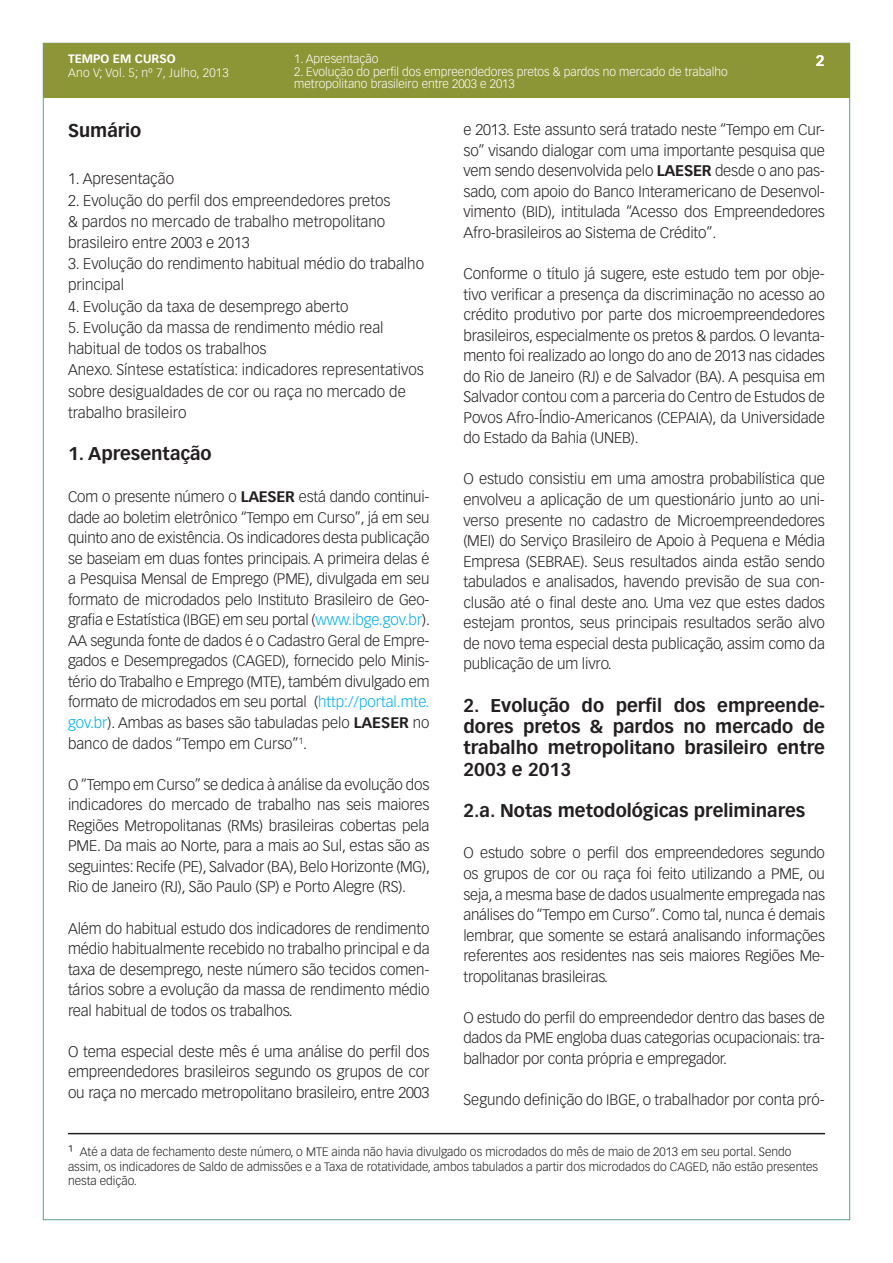
<style>
.page{position:relative;width:893px;height:1263px;background:#fff}
.page>*{position:absolute;margin:0;border:0;box-sizing:border-box;transform-origin:0 0}
.t1{font:700 18.15px/21.1px "Vectora LT Std";color:#231f20;text-align:justify}
.t2{font:300 15.15px/20.5px "Vectora LT Std";color:#231f20;text-align:justify}
.t3{font:300 15px/20.5px "Vectora LT Std";letter-spacing:-.015em;color:#231f20;text-align:justify}
.t4{font:700 15px "Vectora LT Std";color:#fff}
.t5{font:300 12px/14.4px "Vectora LT Std";color:#231f20}
.t6{font:300 12px/12.8px "Vectora LT Std";color:#fff}
.t7{font:300 12px "Vectora LT Std";letter-spacing:.025em;color:#fff}
.t8{font:700 12px "Vectora LT Std";color:#fff}
.s1{font-weight:700}
.s2{color:#00aeef}
.s3{font-size:15px}
</style>
<div class="page">
<div style="left:43px;top:43px;width:806px;height:55px;background:#8d9637"></div>
<hr style="left:68px;top:1133px;width:757px;height:1px;background:#231f20">
<p class="t8" style="left:68px;top:51px;width:109px">tempo em curso</p>
<p class="t7" style="left:68px;top:66px;width:162px">Ano V; Vol. 5; nº 7, Julho, 2013</p>
<p class="t6" style="left:294px;top:52px;width:86px">1. Apresentação</p>
<p class="t6" style="left:294px;top:65px;width:435px">2. Evolução do perfil dos empreendedores pretos &amp; pardos no mercado de trabalho metropolitano brasileiro entre 2003 e 2013</p>
<p class="t4" style="left:816px;top:51px;width:10px">2</p>
<p class="t1" style="left:68px;top:120px;width:75px">Sumário</p>
<p class="t2" style="left:68px;top:169px;width:108px">1. Apresentação</p>
<p class="t2" style="left:68px;top:190px;width:324px;line-height:21.1px;text-align:left">2. Evolução do perfil dos empreendedores pretos &amp; pardos no mercado de trabalho metropolitano brasileiro entre 2003 e 2013</p>
<p class="t2" style="left:68px;top:254px;width:358px;line-height:21.1px">3. Evolução do rendimento habitual médio do trabalho principal</p>
<p class="t2" style="left:68px;top:296px;width:282px">4. Evolução da taxa de desemprego aberto</p>
<p class="t2" style="left:68px;top:317px;width:357px;line-height:21.1px;text-align:left">5. Evolução da massa de rendimento médio real habitual de todos os trabalhos<br>Anexo. Síntese estatística: indicadores representativos sobre desigualdades de cor ou raça no mercado de trabalho brasileiro</p>
<p class="t1" style="left:68px;top:443px;width:145px">1. Apresentação</p>
<p class="t3" style="left:68px;top:487px;width:363px">Com o presente número o <span class="s1">LAESER</span> está dando continui&shy;dade ao boletim eletrônico “Tempo em Curso”, já em seu quinto ano de existência. Os indicadores desta publicação se baseiam em duas fontes principais. A primeira delas é a Pesquisa Mensal de Emprego (PME), divulgada em seu formato de microdados pelo Instituto Brasileiro de Geo&shy;grafia e Estatística (IBGE) em seu portal (<span class="s2">www.ibge.gov.br</span>).<br>AA segunda fonte de dados é o Cadastro Geral de Empre&shy;gados e Desempregados (CAGED), fornecido pelo Minis&shy;tério do Trabalho e Emprego (MTE), também divulgado em formato de microdados em seu portal (<span class="s2">http://portal.mte. gov.br</span>). Ambas as bases são tabuladas pelo <span class="s1">LAESER</span> no banco de dados “Tempo em Curso”<sup>1</sup>.</p>
<p class="t2" style="left:68px;top:774px;width:363px">O “Tempo em Curso” se dedica à análise da evolução dos indicadores do mercado de trabalho nas seis maiores Regiões Metropolitanas (RMs) brasileiras cobertas pela PME. Da mais ao Norte, para a mais ao Sul, estas são as seguintes: Recife (PE), Salvador (BA), Belo Horizonte (MG), Rio de Janeiro (RJ), São Paulo (SP) e Porto Alegre (RS).</p>
<p class="t2" style="left:68px;top:918px;width:363px">Além do habitual estudo dos indicadores de rendimento médio habitualmente recebido no trabalho principal e da taxa de desemprego, neste número são tecidos comen&shy;tários sobre a evolução da massa de rendimento médio real habitual de todos os trabalhos.</p>
<p class="t2" style="left:68px;top:1041px;width:363px">O tema especial deste mês é uma análise do perfil dos empreendedores brasileiros segundo os grupos de cor ou raça no mercado metropolitano brasileiro, entre 2003</p>
<p class="t2" style="left:463px;top:120px;width:363px">e 2013. Este assunto será tratado neste “Tempo em Cur&shy;so” visando dialogar com uma importante pesquisa que vem sendo desenvolvida pelo <span class="s1">LAESER</span> desde o ano pas&shy;sado, com apoio do Banco Interamericano de Desenvol&shy;vimento (BID), intitulada “Acesso dos Empreendedores Afro-brasileiros ao Sistema de Crédito”.</p>
<p class="t2" style="left:463px;top:263px;width:363px">Conforme o título já sugere, este estudo tem por obje&shy;tivo verificar a presença da discriminação no acesso ao crédito produtivo por parte dos microempreendedores brasileiros, especialmente os pretos &amp; pardos. O levanta&shy;mento foi realizado ao longo do ano de 2013 nas cidades do Rio de Janeiro (RJ) e de Salvador (BA). A pesquisa em Salvador contou com a parceria do Centro de Estudos de Povos Afro-Índio-Americanos (CEPAIA), da Universidade do Estado da Bahia (UNEB).</p>
<p class="t2" style="left:463px;top:469px;width:363px">O estudo consistiu em uma amostra probabilística que envolveu a aplicação de um questionário junto ao uni&shy;verso presente no cadastro de Microempreendedores (MEI) do Serviço Brasileiro de Apoio à Pequena e Média Empresa (SEBRAE). Seus resultados ainda estão sendo tabulados e analisados, havendo previsão de sua con&shy;clusão até o final deste ano. Uma vez que estes dados estejam prontos, seus principais resultados serão alvo de novo tema especial desta publicação, assim como da publicação de um livro.</p>
<p class="t1" style="left:463px;top:695px;width:363px">2. Evolução do perfil dos empreende&shy;dores pretos &amp; pardos no mercado de trabalho metropolitano brasileiro entre 2003 e 2013</p>
<p class="t1" style="left:463px;top:800px;width:343px">2.a. Notas metodológicas preliminares</p>
<p class="t3" style="left:463px;top:843px;width:363px">O estudo sobre o perfil dos empreendedores segundo os grupos de cor ou raça foi feito utilizando a PME, ou seja, a mesma base de dados usualmente empregada nas análises do “Tempo em Curso”. Como tal, nunca é demais lembrar, que somente se estará analisando informações referentes aos residentes nas seis maiores Regiões Me&shy;tropolitanas brasileiras.</p>
<p class="t3" style="left:463px;top:1007px;width:363px">O estudo do perfil do empreendedor dentro das bases de dados da PME engloba duas categorias ocupacionais: tra&shy;balhador por conta própria e empregador.</p>
<p class="t3" style="left:463px;top:1089px;width:363px">Segundo definição do IBGE, o trabalhador por conta pró-</p>
<p class="t5" style="left:68px;top:1145px;width:752px"><span class="s3">¹</span> Até a data de fechamento deste número, o MTE ainda não havia divulgado os microdados do mês de maio de 2013 em seu portal. Sendo assim, os indicadores de Saldo de admissões e a Taxa de rotatividade, ambos tabulados a partir dos microdados do CAGED, não estão presentes nesta edição.</p>
</div>
